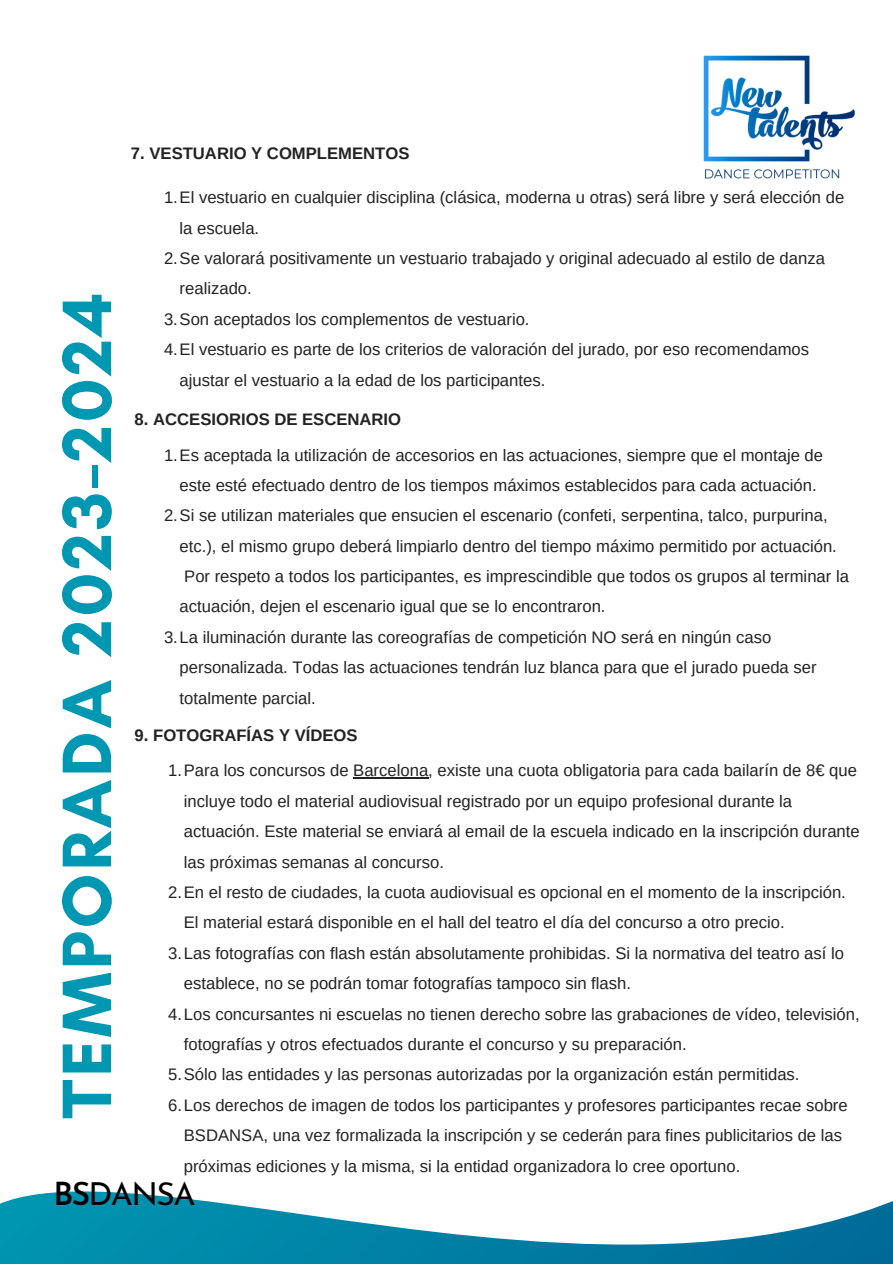
<style>
.page{position:relative;width:893px;height:1264px;background:#fff}
.page>*{position:absolute;margin:0;border:0;box-sizing:border-box;transform-origin:0 0}
.t1{font:700 71.1px "Glacial Indifference";letter-spacing:.04em;color:#0097b2}
.t2{font:31.65px "Josefin Sans";letter-spacing:-.05em;color:#000}
.t3{font:16.65px/30.3px "Arimo";color:#222}
.t4{font:700 16.65px "Arimo";color:#222}
.s1{font-weight:600}
</style>
<div class="page">
<svg style="left:0;top:777px;width:892px;height:486px"></svg>
<img style="left:703px;top:55px;width:152px;height:124px">
<hr style="left:353px;top:777px;width:75px;height:1px;background:#222">
<p class="t1" style="left:44px;top:1118px;width:829px;rotate:-90deg">TEMPORADA 2023-2024</p>
<p class="t4" style="left:131px;top:144px;width:280px">7. VESTUARIO Y COMPLEMENTOS</p>
<p class="t3" style="left:179px;top:182px;width:666px;text-indent:-16px">1.El vestuario en cualquier disciplina (clásica, moderna u otras) será libre y será elección de la escuela.</p>
<p class="t3" style="left:179px;top:243px;width:646px;text-indent:-16px">2.Se valorará positivamente un vestuario trabajado y original adecuado al estilo de danza realizado.</p>
<p class="t3" style="left:164px;top:304px;width:367px">3.Son aceptados los complementos de vestuario.</p>
<p class="t3" style="left:179px;top:334px;width:631px;text-indent:-16px">4.El vestuario es parte de los criterios de valoración del jurado, por eso recomendamos ajustar el vestuario a la edad de los participantes.</p>
<p class="t4" style="left:135px;top:410px;width:268px">8. ACCESIORIOS DE ESCENARIO</p>
<p class="t3" style="left:164px;top:439px;width:660px;text-align:center">1.Es aceptada la utilización de accesorios en las actuaciones, siempre que el montaje de este esté efectuado dentro de los tiempos máximos establecidos para cada actuación.</p>
<p class="t3" style="left:179px;top:500px;width:670px;text-indent:-16px">2.Si se utilizan materiales que ensucien el escenario (confeti, serpentina, talco, purpurina, etc.), el mismo grupo deberá limpiarlo dentro del tiempo máximo permitido por actuación.<br>Por respeto a todos los participantes, es imprescindible que todos os grupos al terminar la actuación, dejen el escenario igual que se lo encontraron.</p>
<p class="t3" style="left:179px;top:622px;width:638px;text-indent:-16px">3.La iluminación durante las coreografías de competición NO será en ningún caso personalizada. Todas las actuaciones tendrán luz blanca para que el jurado pueda ser totalmente parcial.</p>
<p class="t4" style="left:135px;top:726px;width:224px">9. FOTOGRAFÍAS Y VÍDEOS</p>
<p class="t3" style="left:184px;top:755px;width:677px;text-indent:-16px">1.Para los concursos de Barcelona, existe una cuota obligatoria para cada bailarín de 8€ que incluye todo el material audiovisual registrado por un equipo profesional durante la actuación. Este material se enviará al email de la escuela indicado en la inscripción durante las próximas semanas al concurso.</p>
<p class="t3" style="left:184px;top:877px;width:663px;text-indent:-16px">2.En el resto de ciudades, la cuota audiovisual es opcional en el momento de la inscripción.<br>El material estará disponible en el hall del teatro el día del concurso a otro precio.</p>
<p class="t3" style="left:184px;top:937px;width:661px;text-indent:-16px">3.Las fotografías con flash están absolutamente prohibidas. Si la normativa del teatro así lo establece, no se podrán tomar fotografías tampoco sin flash.</p>
<p class="t3" style="left:184px;top:998px;width:677px;text-indent:-16px">4.Los concursantes ni escuelas no tienen derecho sobre las grabaciones de vídeo, televisión, fotografías y otros efectuados durante el concurso y su preparación.</p>
<p class="t3" style="left:168px;top:1059px;width:632px">5.Sólo las entidades y las personas autorizadas por la organización están permitidas.</p>
<p class="t3" style="left:184px;top:1089px;width:665px;text-indent:-16px">6.Los derechos de imagen de todos los participantes y profesores participantes recae sobre<br>BSDANSA, una vez formalizada la inscripción y se cederán para fines publicitarios de las próximas ediciones y la misma, si la entidad organizadora lo cree oportuno.</p>
<p class="t2" style="left:53px;top:1181px;width:144px"><span class="s1">BS</span>DANSA</p>
</div>
